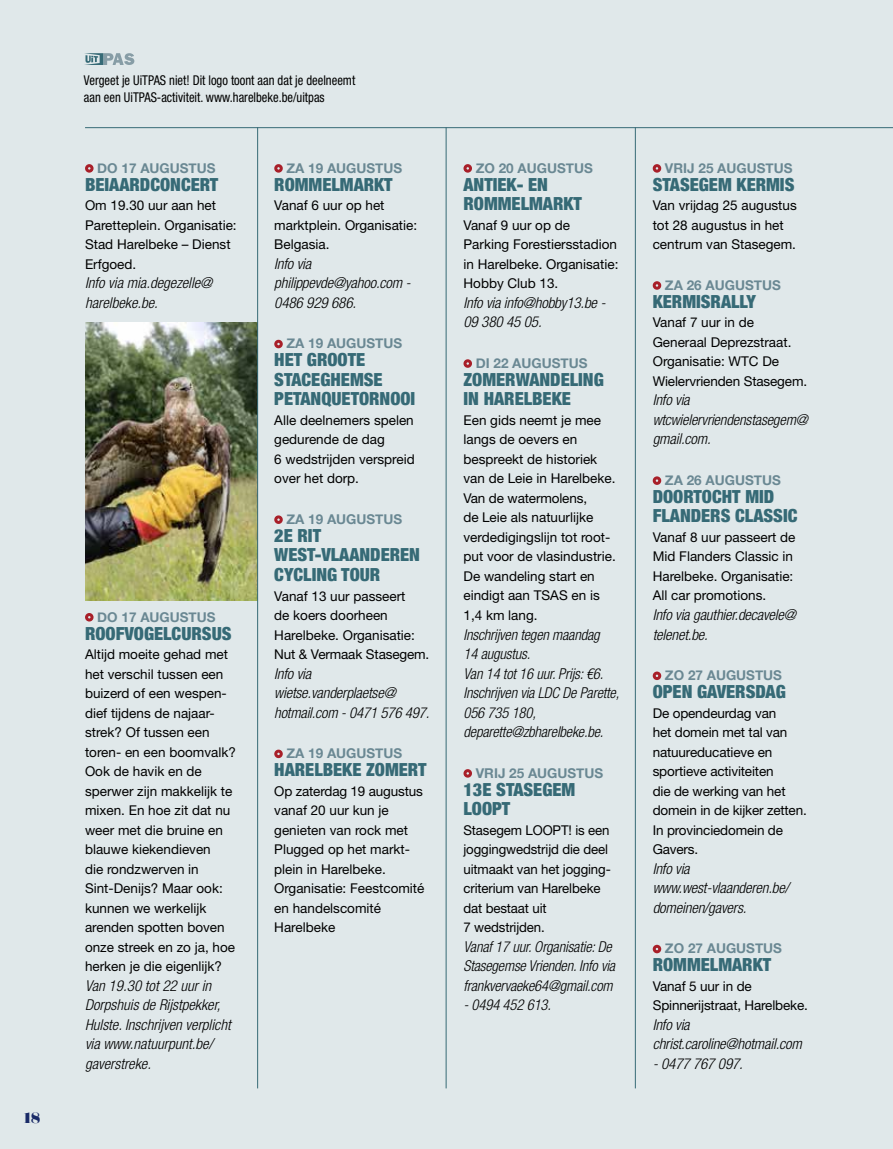
<style>
.page{position:relative;width:893px;height:1149px;background:#fff}
.page>*{position:absolute;margin:0;border:0;box-sizing:border-box;transform-origin:0 0}
.t1{font:900 condensed 18px/19.5px "Helvetica Neue";color:#366a76}
.t2{font:italic 300 condensed 15px/19.5px "Helvetica Neue LT Std";letter-spacing:-.01em;color:#000}
.t3{font:15px "Sybarite Huge";color:#192a67}
.t4{font:13.5px/19.5px "Helvetica Neue LT Std";color:#000}
.t5{font:700 13.5px "Helvetica Neue";color:#6a8893}
.t6{font:condensed 13.5px/16.5px "Helvetica Neue LT Std";color:#000;scale:.93 1}
</style>
<div class="page">
<div style="left:0;top:0;width:893px;height:1148px;background:#e0e8ea"></div>
<img style="left:85px;top:322px;width:172px;height:278px">
<div style="left:85px;top:164px;width:9px;height:8px;border:3px solid #a81f29;border-radius:50%"></div>
<div style="left:85px;top:612px;width:9px;height:9px;border:3px solid #a81f29;border-radius:50%"></div>
<div style="left:274px;top:164px;width:9px;height:8px;border:3px solid #a81f29;border-radius:50%"></div>
<div style="left:274px;top:339px;width:9px;height:9px;border:3px solid #a81f29;border-radius:50%"></div>
<div style="left:274px;top:515px;width:9px;height:9px;border:3px solid #a81f29;border-radius:50%"></div>
<div style="left:274px;top:749px;width:9px;height:9px;border:3px solid #a81f29;border-radius:50%"></div>
<div style="left:463px;top:164px;width:9px;height:8px;border:3px solid #a81f29;border-radius:50%"></div>
<div style="left:463px;top:359px;width:9px;height:9px;border:3px solid #a81f29;border-radius:50%"></div>
<div style="left:463px;top:768px;width:9px;height:9px;border:3px solid #a81f29;border-radius:50%"></div>
<div style="left:653px;top:164px;width:8px;height:8px;border:3px solid #a81f29;border-radius:50%"></div>
<div style="left:653px;top:281px;width:8px;height:9px;border:3px solid #a81f29;border-radius:50%"></div>
<div style="left:653px;top:476px;width:8px;height:8px;border:3px solid #a81f29;border-radius:50%"></div>
<div style="left:653px;top:671px;width:8px;height:9px;border:3px solid #a81f29;border-radius:50%"></div>
<div style="left:653px;top:944px;width:8px;height:8px;border:3px solid #a81f29;border-radius:50%"></div>
<hr style="left:446px;top:127px;width:1px;height:961px;background:#366a76">
<hr style="left:635px;top:127px;width:1px;height:961px;background:#366a76">
<hr style="left:85px;top:127px;width:808px;height:1px;background:#366a76">
<svg style="left:84px;top:53px;width:50px;height:12px"></svg>
<hr style="left:257px;top:127px;width:1px;height:961px;background:#366a76">
<p class="t3" style="left:24px;top:1107px;width:18px">18</p>
<p class="t6" style="left:84px;top:72px;width:293px">Vergeet je UiTPAS niet! Dit logo toont aan dat je deelneemt aan een UiTPAS-activiteit. www.harelbeke.be/uitpas</p>
<p class="t5" style="left:97px;top:157px;width:120px">DO 17 AUGUSTUS</p>
<h1 class="t1" style="left:85px;top:173px;width:135px">BEIAARDCONCERT</h1>
<p class="t4" style="left:85px;top:195px;width:153px">Om 19.30 uur aan het<br>Paretteplein. Organisatie:<br>Stad Harelbeke – Dienst<br>Erfgoed.</p>
<p class="t2" style="left:85px;top:273px;width:129px">Info via mia.degezelle@ harelbeke.be.</p>
<p class="t5" style="left:97px;top:606px;width:120px">DO 17 AUGUSTUS</p>
<h1 class="t1" style="left:85px;top:622px;width:148px">ROOFVOGELCURSUS</h1>
<p class="t4" style="left:85px;top:644px;width:152px">Altijd moeite gehad met het verschil tussen een buizerd of een wespen&shy;dief tijdens de najaar&shy;strek? Of tussen een toren- en een boomvalk?<br>Ook de havik en de sperwer zijn makkelijk te mixen. En hoe zit dat nu weer met die bruine en blauwe kiekendieven<br>die rondzwerven in<br>Sint-Denijs? Maar ook: kunnen we werkelijk arenden spotten boven onze streek en zo ja, hoe herken je die eigenlijk?</p>
<p class="t2" style="left:85px;top:975px;width:147px">Van 19.30 tot 22 uur in<br>Dorpshuis de Rijstpekker,<br>Hulste. Inschrijven verplicht via www.natuurpunt.be/ gaverstreke.</p>
<p class="t5" style="left:287px;top:157px;width:117px">ZA 19 AUGUSTUS</p>
<h1 class="t1" style="left:274px;top:173px;width:120px">ROMMELMARKT</h1>
<p class="t4" style="left:274px;top:195px;width:144px">Vanaf 6 uur op het marktplein. Organisatie:<br>Belgasia.</p>
<p class="t2" style="left:274px;top:254px;width:138px">Info via philippevde@yahoo.com -<br>0486 929 686.</p>
<p class="t5" style="left:287px;top:333px;width:117px">ZA 19 AUGUSTUS</p>
<h1 class="t1" style="left:274px;top:349px;width:143px">HET GROOTE<br>STACEGHEMSE<br>PETANQUETORNOOI</h1>
<p class="t4" style="left:274px;top:410px;width:142px">Alle deelnemers spelen gedurende de dag<br>6 wedstrijden verspreid over het dorp.</p>
<p class="t5" style="left:287px;top:508px;width:117px">ZA 19 AUGUSTUS</p>
<h1 class="t1" style="left:274px;top:524px;width:147px">2E RIT<br>WEST-VLAANDEREN<br>CYCLING TOUR</h1>
<p class="t4" style="left:274px;top:585px;width:157px">Vanaf 13 uur passeert<br>de koers doorheen<br>Harelbeke. Organisatie:<br>Nut &amp; Vermaak Stasegem.</p>
<p class="t2" style="left:274px;top:663px;width:157px">Info via wietse.vanderplaetse@ hotmail.com - 0471 576 497.</p>
<p class="t5" style="left:287px;top:742px;width:117px">ZA 19 AUGUSTUS</p>
<h1 class="t1" style="left:274px;top:758px;width:154px">HARELBEKE ZOMERT</h1>
<p class="t4" style="left:274px;top:780px;width:152px">Op zaterdag 19 augustus vanaf 20 uur kun je genieten van rock met<br>Plugged op het markt&shy;plein in Harelbeke.<br>Organisatie: Feestcomité en handelscomité<br>Harelbeke</p>
<p class="t5" style="left:476px;top:157px;width:119px">ZO 20 AUGUSTUS</p>
<h1 class="t1" style="left:463px;top:173px;width:120px">ANTIEK- EN<br>ROMMELMARKT</h1>
<p class="t4" style="left:463px;top:215px;width:156px">Vanaf 9 uur op de<br>Parking Forestiersstadion in Harelbeke. Organisatie:<br>Hobby Club 13.</p>
<p class="t2" style="left:463px;top:293px;width:143px">Info via info@hobby13.be -<br>09 380 45 05.</p>
<p class="t5" style="left:476px;top:352px;width:113px">DI 22 AUGUSTUS</p>
<h1 class="t1" style="left:463px;top:368px;width:142px">ZOMERWANDELING<br>IN HARELBEKE</h1>
<p class="t4" style="left:463px;top:410px;width:154px">Een gids neemt je mee langs de oevers en bespreekt de historiek van de Leie in Harelbeke.<br>Van de watermolens,<br>de Leie als natuurlijke verdedigingslijn tot root&shy;put voor de vlasindustrie.<br>De wandeling start en eindigt aan TSAS en is<br>1,4 km lang.</p>
<p class="t2" style="left:463px;top:624px;width:157px">Inschrijven tegen maandag<br>14 augustus.<br>Van 14 tot 16 uur. Prijs: €6.<br>Inschrijven via LDC De Parette,<br>056 735 180, deparette@zbharelbeke.be.</p>
<p class="t5" style="left:476px;top:762px;width:129px">VRIJ 25 AUGUSTUS</p>
<h1 class="t1" style="left:463px;top:778px;width:113px">13E STASEGEM<br>LOOPT</h1>
<p class="t4" style="left:463px;top:819px;width:149px">Stasegem LOOPT! is een joggingwedstrijd die deel uitmaakt van het jogging&shy;criterium van Harelbeke dat bestaat uit<br>7 wedstrijden.</p>
<p class="t2" style="left:463px;top:936px;width:153px">Vanaf 17 uur. Organisatie: De<br>Stasegemse Vrienden. Info via frankvervaeke64@gmail.com</p>
<p class="t2" style="left:463px;top:995px;width:89px">- 0494 452 613.</p>
<p class="t5" style="left:665px;top:157px;width:129px">VRIJ 25 AUGUSTUS</p>
<h1 class="t1" style="left:653px;top:173px;width:143px">STASEGEM KERMIS</h1>
<p class="t4" style="left:653px;top:195px;width:146px">Van vrijdag 25 augustus tot 28 augustus in het centrum van Stasegem.</p>
<p class="t5" style="left:665px;top:274px;width:117px">ZA 26 AUGUSTUS</p>
<h1 class="t1" style="left:653px;top:290px;width:105px">KERMISRALLY</h1>
<p class="t4" style="left:653px;top:312px;width:156px">Vanaf 7 uur in de<br>Generaal Deprezstraat.<br>Organisatie: WTC De<br>Wielervrienden Stasegem.</p>
<p class="t2" style="left:653px;top:390px;width:157px">Info via wtcwielervriendenstasegem@ gmail.com.</p>
<p class="t5" style="left:665px;top:469px;width:117px">ZA 26 AUGUSTUS</p>
<h1 class="t1" style="left:653px;top:485px;width:146px">DOORTOCHT MID<br>FLANDERS CLASSIC</h1>
<p class="t4" style="left:653px;top:527px;width:144px">Vanaf 8 uur passeert de<br>Mid Flanders Classic in<br>Harelbeke. Organisatie:<br>All car promotions.</p>
<p class="t2" style="left:653px;top:605px;width:145px">Info via gauthier.decavele@ telenet.be.</p>
<p class="t5" style="left:665px;top:664px;width:119px">ZO 27 AUGUSTUS</p>
<h1 class="t1" style="left:653px;top:680px;width:135px">OPEN GAVERSDAG</h1>
<p class="t4" style="left:653px;top:702px;width:156px">De opendeurdag van<br>het domein met tal van natuureducatieve en sportieve activiteiten<br>die de werking van het domein in de kijker zetten.<br>In provinciedomein de<br>Gavers.</p>
<p class="t2" style="left:653px;top:858px;width:138px">Info via www.west-vlaanderen.be/ domeinen/gavers.</p>
<p class="t5" style="left:665px;top:937px;width:119px">ZO 27 AUGUSTUS</p>
<h1 class="t1" style="left:653px;top:953px;width:120px">ROMMELMARKT</h1>
<p class="t4" style="left:653px;top:975px;width:157px">Vanaf 5 uur in de<br>Spinnerijstraat, Harelbeke.</p>
<p class="t2" style="left:653px;top:1014px;width:151px">Info via christ.caroline@hotmail.com</p>
<p class="t2" style="left:653px;top:1053px;width:92px">- 0477 767 097.</p>
</div>
